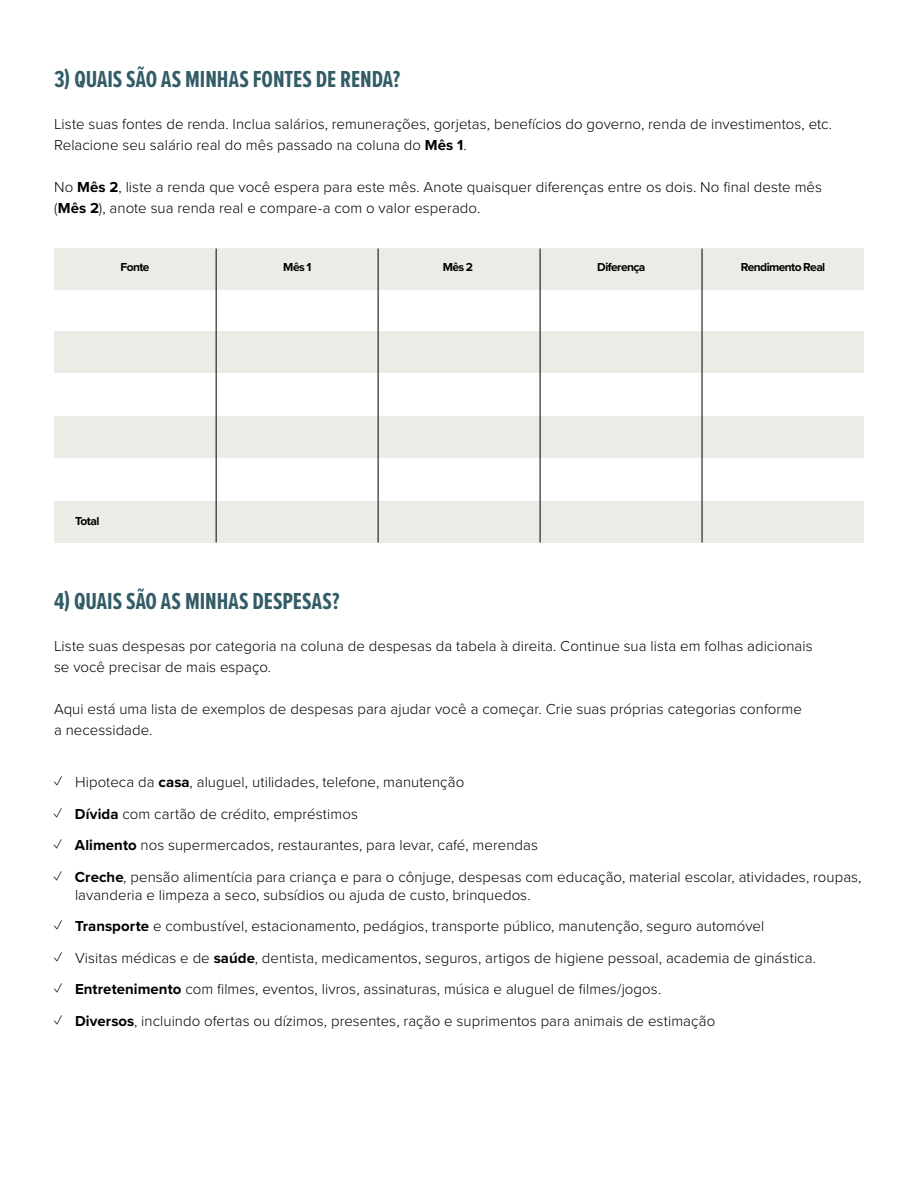
<style>
.page{position:relative;width:918px;height:1188px;background:#fff}
.page>*{position:absolute;margin:0;border:0;box-sizing:border-box;transform-origin:0 0}
.t1{font:700 24px "Proxima Nova Ex Cn";color:#335c67}
.t2{font:300 15px/21px "Proxima Nova";letter-spacing:.005em;color:#000}
.t3{font:700 12px "Proxima Nova";letter-spacing:-.05em;color:#000}
.s1{font-weight:700}
</style>
<div class="page">
<div style="left:54px;top:332px;width:810px;height:41px;background:#eaede5"></div>
<div style="left:54px;top:249px;width:810px;height:41px;background:#eaede5"></div>
<div style="left:54px;top:417px;width:810px;height:41px;background:#eaede5"></div>
<div style="left:54px;top:501px;width:810px;height:41px;background:#eaede5"></div>
<hr style="left:216px;top:249px;width:1px;height:293px;background:#000">
<hr style="left:378px;top:249px;width:1px;height:293px;background:#000">
<hr style="left:540px;top:249px;width:1px;height:293px;background:#000">
<hr style="left:702px;top:249px;width:1px;height:293px;background:#000">
<h1 class="t1" style="left:54px;top:61px;width:348px">3) QUAIS SÃO AS MINHAS FONTES DE RENDA?</h1>
<p class="t2" style="left:54px;top:113px;width:780px">Liste suas fontes de renda. Inclua salários, remunerações, gorjetas, benefícios do governo, renda de investimentos, etc.<br>Relacione seu salário real do mês passado na coluna do <span class="s1">Mês 1</span>.</p>
<p class="t2" style="left:54px;top:176px;width:770px">No <span class="s1">Mês 2</span>, liste a renda que você espera para este mês. Anote quaisquer diferenças entre os dois. No final deste mês (<span class="s1">Mês 2</span>), anote sua renda real e compare-a com o valor esperado.</p>
<p class="t3" style="left:121px;top:258px;width:31px">Fonte</p>
<p class="t3" style="left:283px;top:258px;width:30px">Mês 1</p>
<p class="t3" style="left:443px;top:258px;width:32px">Mês 2</p>
<p class="t3" style="left:597px;top:258px;width:50px">Diferença</p>
<p class="t3" style="left:741px;top:258px;width:86px">Rendimento Real</p>
<p class="t3" style="left:75px;top:512px;width:26px">Total</p>
<h1 class="t1" style="left:54px;top:583px;width:287px">4) QUAIS SÃO AS MINHAS DESPESAS?</h1>
<p class="t2" style="left:54px;top:635px;width:760px">Liste suas despesas por categoria na coluna de despesas da tabela à direita. Continue sua lista em folhas adicionais se você precisar de mais espaço.</p>
<p class="t2" style="left:54px;top:698px;width:749px">Aqui está uma lista de exemplos de despesas para ajudar você a começar. Crie suas próprias categorias conforme a necessidade.</p>
<p class="t2" style="left:54px;top:771px;width:412px">✓ Hipoteca da <span class="s1">casa</span>, aluguel, utilidades, telefone, manutenção</p>
<p class="t2" style="left:54px;top:803px;width:306px">✓ <span class="s1">Dívida</span> com cartão de crédito, empréstimos</p>
<p class="t2" style="left:54px;top:834px;width:485px">✓ <span class="s1">Alimento</span> nos supermercados, restaurantes, para levar, café, merendas</p>
<p class="t2" style="left:75px;top:867px;width:788px;line-height:18px;text-indent:-21px">✓ <span class="s1">Creche</span>, pensão alimentícia para criança e para o cônjuge, despesas com educação, material escolar, atividades, roupas, lavanderia e limpeza a seco, subsídios ou ajuda de custo, brinquedos.</p>
<p class="t2" style="left:54px;top:915px;width:712px">✓ <span class="s1">Transporte</span> e combustível, estacionamento, pedágios, transporte público, manutenção, seguro automóvel</p>
<p class="t2" style="left:54px;top:947px;width:764px">✓ Visitas médicas e de <span class="s1">saúde</span>, dentista, medicamentos, seguros, artigos de higiene pessoal, academia de ginástica.</p>
<p class="t2" style="left:54px;top:978px;width:609px">✓ <span class="s1">Entretenimento</span> com filmes, eventos, livros, assinaturas, música e aluguel de filmes/jogos.</p>
<p class="t2" style="left:54px;top:1010px;width:663px">✓ <span class="s1">Diversos</span>, incluindo ofertas ou dízimos, presentes, ração e suprimentos para animais de estimação</p>
</div>
